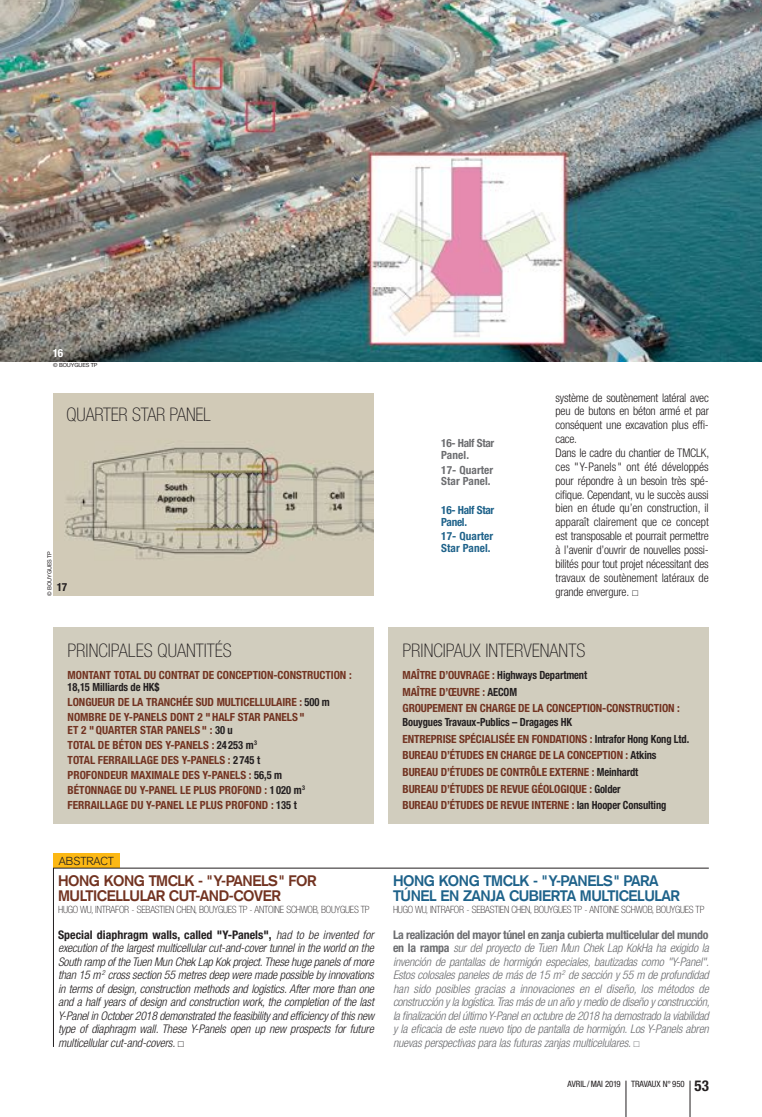
<style>
.page{position:relative;width:762px;height:1117px;background:#fff}
.page>*{position:absolute;margin:0;border:0;box-sizing:border-box;transform-origin:0 0}
.t1{font:100 condensed 18.75px "Helvetica Neue";color:#231f20}
.t2{font:700 15px/15px "Akzidenz Grotesk";letter-spacing:-.03em;color:#1e628a}
.t3{font:700 15px/15px "Akzidenz Grotesk";letter-spacing:-.03em;color:#723321}
.t4{font:italic 300 condensed 11.88px/13.5px "Helvetica Neue";letter-spacing:-.015em;color:#6c6d70;text-align:justify}
.t5{font:italic 300 condensed 11.88px/13.5px "Helvetica Neue";letter-spacing:-.01em;color:#231f20;text-align:justify}
.t6{font:300 condensed 11.88px/13.9px "Helvetica Neue";letter-spacing:-.015em;color:#231f20}
.t7{font:300 11.38px "Akzidenz Grotesk";color:#231f20}
.t8{font:700 condensed 11.25px/16.6px "Helvetica Neue";letter-spacing:-.01em;color:#723321}
.t9{font:700 condensed 11.25px/11.2px "Helvetica Neue";letter-spacing:.01em;color:#6c6d70}
.t10{font:700 condensed 11.25px/11.2px "Helvetica Neue";letter-spacing:.01em;color:#1e628a}
.t11{font:700 condensed 11.25px/11.2px "Helvetica Neue";letter-spacing:-.025em;color:#6c6d70}
.t12{font:700 condensed 11.25px/11.2px "Helvetica Neue";letter-spacing:-.025em;color:#1e628a}
.t13{font:700 condensed 11.25px "Helvetica Neue";color:#231f20}
.t14{font:700 condensed 11.25px "Helvetica Neue";color:#fff}
.t15{font:100 condensed 10px "Helvetica Neue";letter-spacing:-.02em;color:#231f20}
.t16{font:condensed 8.75px "Helvetica Neue";color:#231f20}
.t17{font:5.62px "Helvetica Neue";letter-spacing:-.02em;color:#231f20}
.s1{color:#231f20}
.s2{font-family:"European Pi Three";font-weight:400;font-stretch:normal;font-size:7.5px}
.s3{font-weight:700;font-style:normal}
.s4{font-family:"European Pi Three";font-weight:400;font-style:normal;font-stretch:normal;font-size:7.5px}
.s5{font-weight:700;font-size:15px}
</style>
<div class="page">
<hr style="left:626px;top:1080px;width:1px;height:36px;background:#231f20">
<hr style="left:690px;top:1080px;width:1px;height:36px;background:#231f20">
<img style="left:53px;top:393px;width:321px;height:202px">
<img style="left:0;top:0;width:762px;height:361px">
<div style="left:53px;top:853px;width:66px;height:14px;background:#fcb814"></div>
<hr style="left:53px;top:867px;width:656px;height:1px;background:#231f20">
<hr style="left:53px;top:867px;width:1px;height:179px;background:#231f20">
<div style="left:388px;top:627px;width:321px;height:197px;background:#d1cdbe"></div>
<div style="left:53px;top:627px;width:321px;height:197px;background:#d1cdbe"></div>
<p class="t14" style="left:53px;top:346px;width:12px">16</p>
<p class="t17" style="left:53px;top:361px;width:46px">© BOUYGUES TP</p>
<h1 class="t1" style="left:67px;top:403px;width:146px">QUARTER STAR PANEL</h1>
<p class="t17" style="left:46px;top:595px;width:46px;rotate:-90deg">© BOUYGUES TP</p>
<p class="t13" style="left:57px;top:580px;width:12px">17</p>
<h1 class="t1" style="left:68px;top:639px;width:166px">PRINCIPALES QUANTITÉS</h1>
<p class="t8" style="left:68px;top:666px;width:286px">MONTANT TOTAL DU CONTRAT DE CONCEPTION-CONSTRUCTION :</p>
<p class="t8" style="left:68px;top:679px;width:264px;line-height:14.9px"><span class="s1">18,15 Milliards de HK$<br></span>LONGUEUR DE LA TRANCHÉE SUD MULTICELLULAIRE : <span class="s1">500 m<br></span>NOMBRE DE Y-PANELS DONT 2 "HALF STAR PANELS"</p>
<p class="t8" style="left:68px;top:722px;width:239px;line-height:14.9px">ET 2 "QUARTER STAR PANELS" : <span class="s1">30 u<br></span>TOTAL DE BÉTON DES Y-PANELS : <span class="s1">24 253 m</span><sup>3<br></sup>TOTAL FERRAILLAGE DES Y-PANELS : <span class="s1">2 745 t </span>PROFONDEUR MAXIMALE DES Y-PANELS : <span class="s1">56,5 m </span>BÉTONNAGE DU Y-PANEL LE PLUS PROFOND : <span class="s1">1 020 m</span><sup>3<br></sup>FERRAILLAGE DU Y-PANEL LE PLUS PROFOND : <span class="s1">135 t</span></p>
<p class="t11" style="left:441px;top:437px;width:55px">16- Half Star<br>Panel.</p>
<p class="t9" style="left:441px;top:463px;width:54px">17- Quarter<br>Star Panel.</p>
<p class="t12" style="left:441px;top:504px;width:55px">16- Half Star<br>Panel.</p>
<p class="t10" style="left:441px;top:530px;width:54px">17- Quarter<br>Star Panel.</p>
<p class="t6" style="left:555px;top:390px;width:155px">système de soutènement latéral avec peu de butons en béton armé et par conséquent une excavation plus effi&shy;cace.<br>Dans le cadre du chantier de TMCLK, ces "Y-Panels" ont été développés pour répondre à un besoin très spé&shy;cifique. Cependant, vu le succès aussi bien en étude qu’en construction, il apparaît clairement que ce concept est transposable et pourrait permettre à l’avenir d’ouvrir de nouvelles possi&shy;bilités pour tout projet nécessitant des travaux de soutènement latéraux de grande envergure. <span class="s2">M</span></p>
<h1 class="t1" style="left:402px;top:639px;width:184px">PRINCIPAUX INTERVENANTS</h1>
<p class="t8" style="left:402px;top:666px;width:279px">MAÎTRE D’OUVRAGE : <span class="s1">Highways Department<br></span>MAÎTRE D’ŒUVRE : <span class="s1">AECOM<br></span>GROUPEMENT EN CHARGE DE LA CONCEPTION-CONSTRUCTION :</p>
<p class="t8" style="left:402px;top:713px;width:288px"><span class="s1">Bouygues Travaux-Publics – Dragages HK<br></span>ENTREPRISE SPÉCIALISÉE EN FONDATIONS : <span class="s1">Intrafor Hong Kong Ltd.<br></span>BUREAU D’ÉTUDES EN CHARGE DE LA CONCEPTION : <span class="s1">Atkins </span>BUREAU D’ÉTUDES DE CONTRÔLE EXTERNE : <span class="s1">Meinhardt<br></span>BUREAU D’ÉTUDES DE REVUE GÉOLOGIQUE : <span class="s1">Golder<br></span>BUREAU D’ÉTUDES DE REVUE INTERNE : <span class="s1">Ian Hooper Consulting</span></p>
<p class="t7" style="left:59px;top:853px;width:56px">ABSTRACT</p>
<h2 class="t3" style="left:58px;top:873px;width:260px">HONG KONG TMCLK - "Y-PANELS" FOR<br>MULTICELLULAR CUT-AND-COVER</h2>
<p class="t15" style="left:58px;top:903px;width:313px">HUGO WU, INTRAFOR - SEBASTIEN CHEN, BOUYGUES TP - ANTOINE SCHWOB, BOUYGUES TP</p>
<p class="t5" style="left:58px;top:927px;width:318px"><span class="s3">Special diaphragm walls, called "Y-Panels",</span> had to be invented for execution of the largest multicellular cut-and-cover tunnel in the world on the South ramp of the Tuen Mun Chek Lap Kok project. These huge panels of more than 15 m <sup>2</sup> cross section 55 metres deep were made possible by innovations in terms of design, construction methods and logistics. After more than one and a half years of design and construction work, the completion of the last Y-Panel in October 2018 demonstrated the feasibility and efficiency of this new type of diaphragm wall. These Y-Panels open up new prospects for future multicellular cut-and-covers. <span class="s4">M</span></p>
<h2 class="t2" style="left:393px;top:873px;width:288px">HONG KONG TMCLK - "Y-PANELS" PARA<br>TÚNEL EN ZANJA CUBIERTA MULTICELULAR</h2>
<p class="t15" style="left:393px;top:903px;width:313px">HUGO WU, INTRAFOR - SEBASTIEN CHEN, BOUYGUES TP - ANTOINE SCHWOB, BOUYGUES TP</p>
<p class="t4" style="left:393px;top:927px;width:318px"><span class="s3">La realización del mayor túnel en zanja cubierta multicelular del mundo en la rampa</span> sur del proyecto de Tuen Mun Chek Lap KokHa ha exigido la invención de pantallas de hormigón especiales, bautizadas como "Y-Panel".<br>Estos colosales paneles de más de 15 m <sup>2</sup> de sección y 55 m de profundidad han sido posibles gracias a innovaciones en el diseño, los métodos de construcción y la logística. Tras más de un año y medio de diseño y construcción, la finalización del último Y-Panel en octubre de 2018 ha demostrado la viabilidad y la eficacia de este nuevo tipo de pantalla de hormigón. Los Y-Panels abren nuevas perspectivas para las futuras zanjas multicelulares. <span class="s4">M</span></p>
<p class="t16" style="left:567px;top:1078px;width:143px">AVRIL /MAI 2019 TRAVAUX N° 950 <span class="s5">53</span></p>
</div>
